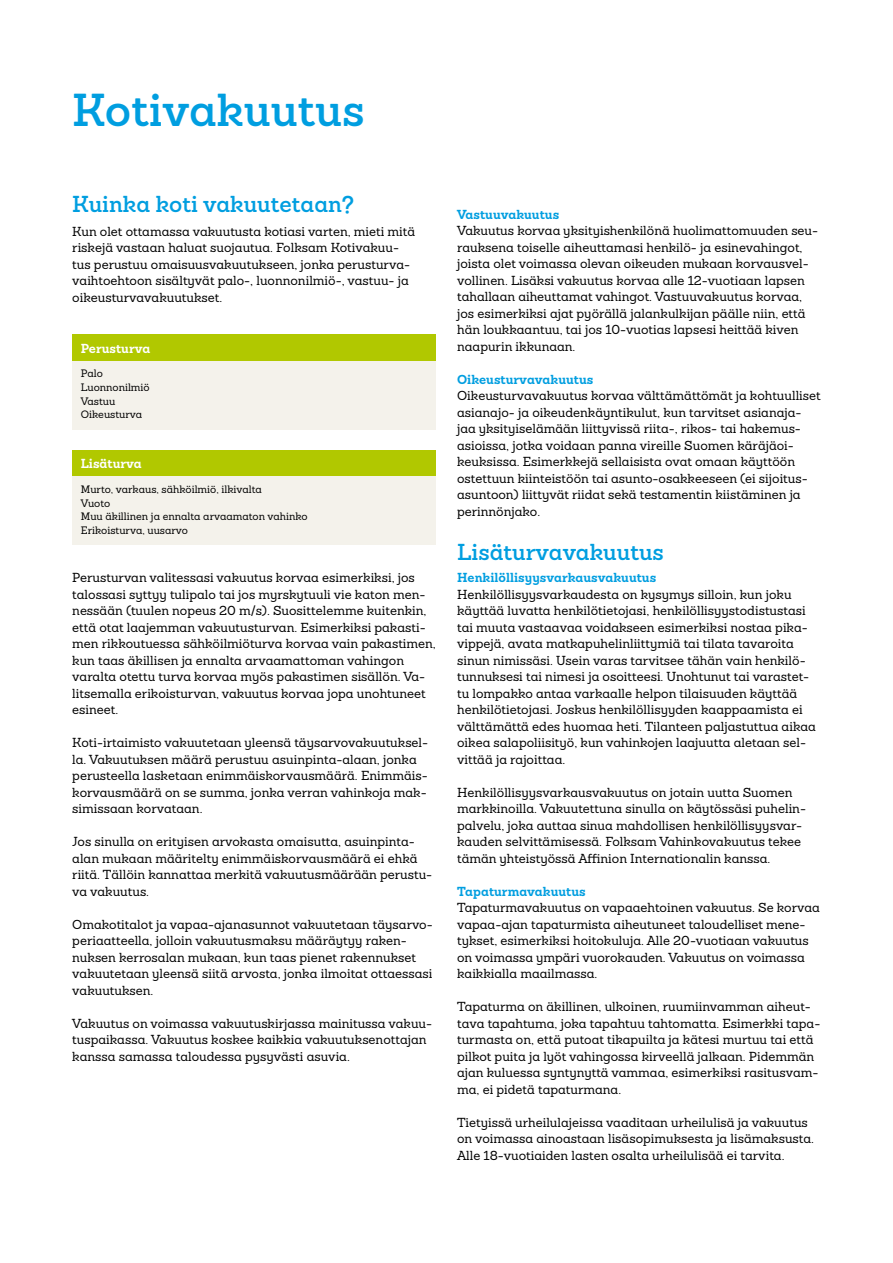
<style>
.page{position:relative;width:893px;height:1263px;background:#fff}
.page>*{position:absolute;margin:0;border:0;box-sizing:border-box;transform-origin:0 0}
.t1{font:600 45px "Sanchez Folksam";color:#009ee0}
.t2{font:600 22.5px "Sanchez Folksam";color:#009ee0}
.t3{font:500 12.75px/16.5px "Sanchez Folksam";color:#000}
.t4{font:700 12.75px "Sanchez Folksam";color:#009ee0}
.t5{font:700 12.75px "Sanchez Folksam";color:#fff}
.t6{font:500 10.5px/13.5px "Sanchez Folksam";color:#000}
</style>
<div class="page">
<div style="left:72px;top:334px;width:364px;height:27px;background:#b1c800"></div>
<div style="left:72px;top:361px;width:364px;height:68px;background:#f4f2eb"></div>
<div style="left:72px;top:450px;width:364px;height:27px;background:#b1c800"></div>
<div style="left:72px;top:477px;width:364px;height:68px;background:#f4f2eb"></div>
<h1 class="t1" style="left:72px;top:80px;width:294px">Kotivakuutus</h1>
<h2 class="t2" style="left:72px;top:189px;width:284px">Kuinka koti vakuutetaan?</h2>
<p class="t3" style="left:72px;top:223px;width:344px">Kun olet ottamassa vakuutusta kotiasi varten, mieti mitä riskejä vastaan haluat suojautua. Folksam Kotivakuu&shy;tus perustuu omaisuusvakuutukseen, jonka perusturva&shy;vaihtoehtoon sisältyvät palo-, luonnonilmiö-, vastuu- ja oikeusturvavakuutukset.</p>
<p class="t5" style="left:81px;top:339px;width:71px">Perusturva</p>
<p class="t6" style="left:81px;top:367px;width:70px">Palo<br>Luonnonilmiö<br>Vastuu<br>Oikeusturva</p>
<p class="t5" style="left:81px;top:455px;width:63px">Lisäturva</p>
<p class="t6" style="left:81px;top:482px;width:228px">Murto, varkaus, sähköilmiö, ilkivalta<br>Vuoto<br>Muu äkillinen ja ennalta arvaamaton vahinko<br>Erikoisturva, uusarvo</p>
<p class="t3" style="left:72px;top:569px;width:365px">Perusturvan valitessasi vakuutus korvaa esimerkiksi, jos talossasi syttyy tulipalo tai jos myrskytuuli vie katon men&shy;nessään (tuulen nopeus 20 m/s). Suosittelemme kuitenkin, että otat laajemman vakuutusturvan. Esimerkiksi pakasti&shy;men rikkoutuessa sähköilmiöturva korvaa vain pakastimen, kun taas äkillisen ja ennalta arvaamattoman vahingon varalta otettu turva korvaa myös pakastimen sisällön. Va&shy;litsemalla erikoisturvan, vakuutus korvaa jopa unohtuneet esineet.</p>
<p class="t3" style="left:72px;top:734px;width:357px">Koti-irtaimisto vakuutetaan yleensä täysarvovakuutuksel&shy;la. Vakuutuksen määrä perustuu asuinpinta-alaan, jonka perusteella lasketaan enimmäiskorvausmäärä. Enimmäis&shy;korvausmäärä on se summa, jonka verran vahinkoja mak&shy;simissaan korvataan.</p>
<p class="t3" style="left:72px;top:833px;width:362px">Jos sinulla on erityisen arvokasta omaisutta, asuinpinta&shy;alan mukaan määritelty enimmäiskorvausmäärä ei ehkä riitä. Tällöin kannattaa merkitä vakuutusmäärään perustu&shy;va vakuutus.</p>
<p class="t3" style="left:72px;top:916px;width:362px">Omakotitalot ja vapaa-ajanasunnot vakuutetaan täysarvo&shy;periaatteella, jolloin vakuutusmaksu määräytyy raken&shy;nuksen kerrosalan mukaan, kun taas pienet rakennukset vakuutetaan yleensä siitä arvosta, jonka ilmoitat ottaessasi vakuutuksen.</p>
<p class="t3" style="left:72px;top:1015px;width:361px">Vakuutus on voimassa vakuutuskirjassa mainitussa vakuu&shy;tuspaikassa. Vakuutus koskee kaikkia vakuutuksenottajan kanssa samassa taloudessa pysyvästi asuvia.</p>
<p class="t4" style="left:457px;top:206px;width:104px">Vastuuvakuutus</p>
<p class="t3" style="left:457px;top:223px;width:363px">Vakuutus korvaa yksityishenkilönä huolimattomuuden seu&shy;rauksena toiselle aiheuttamasi henkilö- ja esinevahingot, joista olet voimassa olevan oikeuden mukaan korvausvel&shy;vollinen. Lisäksi vakuutus korvaa alle 12-vuotiaan lapsen tahallaan aiheuttamat vahingot. Vastuuvakuutus korvaa, jos esimerkiksi ajat pyörällä jalankulkijan päälle niin, että hän loukkaantuu, tai jos 10-vuotias lapsesi heittää kiven naapurin ikkunaan.</p>
<p class="t4" style="left:457px;top:371px;width:138px">Oikeusturvavakuutus</p>
<p class="t3" style="left:457px;top:388px;width:365px">Oikeusturvavakuutus korvaa välttämättömät ja kohtuulliset asianajo- ja oikeudenkäyntikulut, kun tarvitset asianaja&shy;jaa yksityiselämään liittyvissä riita-, rikos- tai hakemus&shy;asioissa, jotka voidaan panna vireille Suomen käräjäoi&shy;keuksissa. Esimerkkejä sellaisista ovat omaan käyttöön ostettuun kiinteistöön tai asunto-osakkeeseen (ei sijoitus&shy;asuntoon) liittyvät riidat sekä testamentin kiistäminen ja perinnönjako.</p>
<h2 class="t2" style="left:457px;top:536px;width:208px">Lisäturvavakuutus</h2>
<p class="t4" style="left:457px;top:569px;width:201px">Henkilöllisyysvarkausvakuutus</p>
<p class="t3" style="left:457px;top:586px;width:360px">Henkilöllisyysvarkaudesta on kysymys silloin, kun joku käyttää luvatta henkilötietojasi, henkilöllisyystodistustasi tai muuta vastaavaa voidakseen esimerkiksi nostaa pika&shy;vippejä, avata matkapuhelinliittymiä tai tilata tavaroita sinun nimissäsi. Usein varas tarvitsee tähän vain henkilö&shy;tunnuksesi tai nimesi ja osoitteesi. Unohtunut tai varastet&shy;tu lompakko antaa varkaalle helpon tilaisuuden käyttää henkilötietojasi. Joskus henkilöllisyyden kaappaamista ei välttämättä edes huomaa heti. Tilanteen paljastuttua aikaa oikea salapoliisityö, kun vahinkojen laajuutta aletaan sel&shy;vittää ja rajoittaa.</p>
<p class="t3" style="left:457px;top:784px;width:350px">Henkilöllisyysvarkausvakuutus on jotain uutta Suomen markkinoilla. Vakuutettuna sinulla on käytössäsi puhelin&shy;palvelu, joka auttaa sinua mahdollisen henkilöllisyysvar&shy;kauden selvittämisessä. Folksam Vahinkovakuutus tekee tämän yhteistyössä Affinion Internationalin kanssa.</p>
<p class="t4" style="left:457px;top:882px;width:130px">Tapaturmavakuutus</p>
<p class="t3" style="left:457px;top:899px;width:364px">Tapaturmavakuutus on vapaaehtoinen vakuutus. Se korvaa vapaa-ajan tapaturmista aiheutuneet taloudelliset mene&shy;tykset, esimerkiksi hoitokuluja. Alle 20-vuotiaan vakuutus on voimassa ympäri vuorokauden. Vakuutus on voimassa kaikkialla maailmassa.</p>
<p class="t3" style="left:457px;top:998px;width:365px">Tapaturma on äkillinen, ulkoinen, ruumiinvamman aiheut&shy;tava tapahtuma, joka tapahtuu tahtomatta. Esimerkki tapa&shy;turmasta on, että putoat tikapuilta ja kätesi murtuu tai että pilkot puita ja lyöt vahingossa kirveellä jalkaan. Pidemmän ajan kuluessa syntynyttä vammaa, esimerkiksi rasitusvam&shy;ma, ei pidetä tapaturmana.</p>
<p class="t3" style="left:457px;top:1114px;width:358px">Tietyissä urheilulajeissa vaaditaan urheilulisä ja vakuutus on voimassa ainoastaan lisäsopimuksesta ja lisämaksusta.<br>Alle 18-vuotiaiden lasten osalta urheilulisää ei tarvita.</p>
</div>
